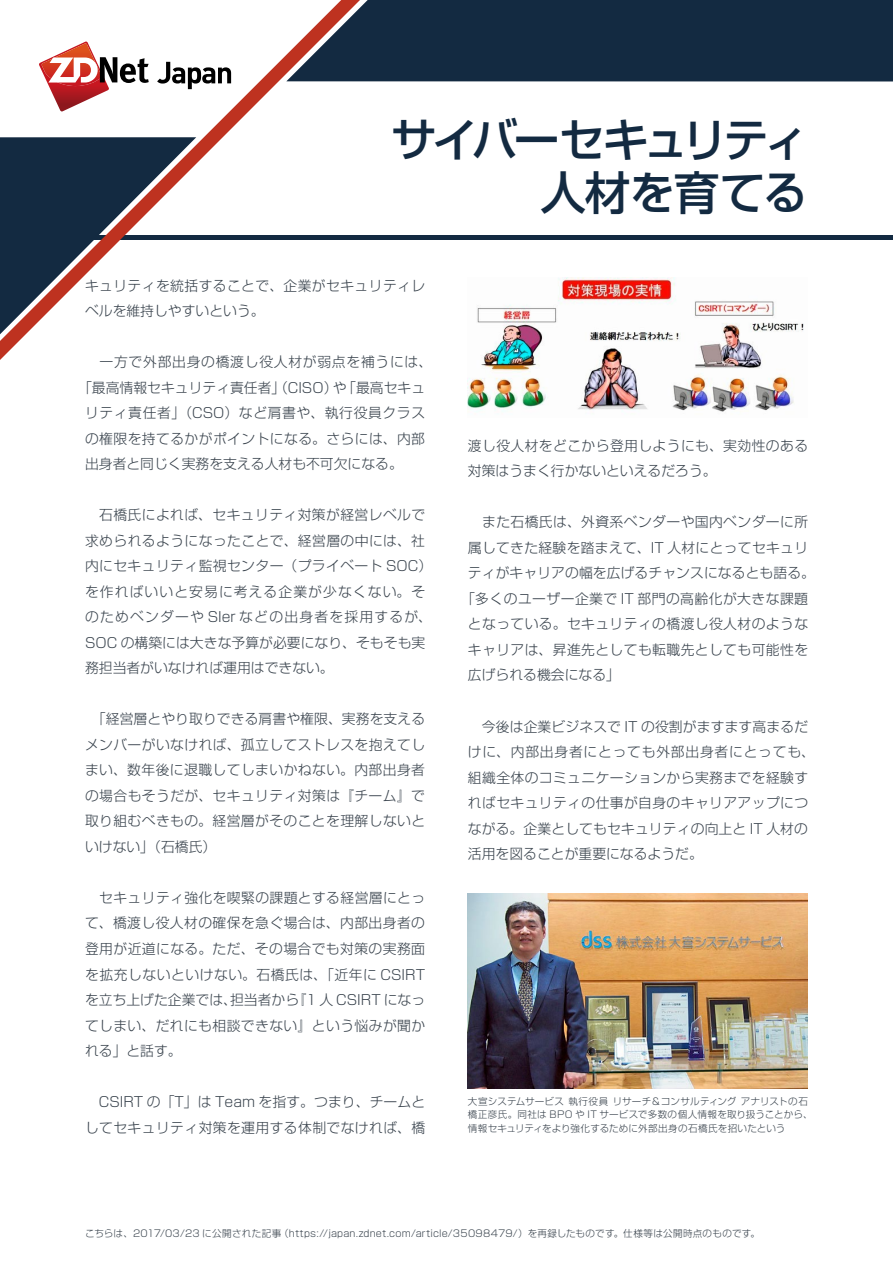
<style>
.page{position:relative;width:893px;height:1263px;background:#fff}
.page>*{position:absolute;margin:0;border:0;box-sizing:border-box;transform-origin:0 0}
.t1{font:500 45.75px/53.1px "Shin Go Pro";letter-spacing:-.075em;color:#132a41;text-align:right}
.t2{font:300 13.8px/25.5px "Shin Go Pro";letter-spacing:.03em;color:#38424c}
.t3{font:300 13.8px/25.5px "Shin Go Pro";letter-spacing:.05em;color:#38424c;text-align:center}
.t4{font:300 13.8px "Shin Go Pro";letter-spacing:.005em;color:#38424c}
.t5{font:300 13.8px "Shin Go Pro";color:#38424c}
.t6{font:300 9.6px/13.8px "Shin Go Pro";letter-spacing:.02em;color:#38424c}
</style>
<div class="page">
<div style="left:85px;top:235px;width:808px;height:5px;background:#132a41"></div>
<div style="left:522px;top:0;width:371px;height:81px;background:#132a41"></div>
<svg style="left:0;top:0;width:522px;height:406px"></svg>
<svg style="left:157px;top:62px;width:74px;height:27px"></svg>
<svg style="left:39px;top:42px;width:110px;height:69px"></svg>
<img style="left:468px;top:278px;width:336px;height:134px">
<img style="left:468px;top:893px;width:340px;height:196px">
<h1 class="t1" style="left:391px;top:108px;width:418px">サイバーセキュリティ人材を育てる</h1>
<p class="t2" style="left:85px;top:271px;width:342px">キュリティを統括することで、企業がセキュリティレベルを維持しやすいという。</p>
<p class="t3" style="left:78px;top:347px;width:356px">　一方で外部出身の橋渡し役人材が弱点を補うには、「最高情報セキュリティ責任者」（CISO）「最高セキュ</p>
<p class="t2" style="left:85px;top:373px;width:342px;text-indent:248px">や<br>リティ責任者」（CSO）など肩書や、執行役員クラスの権限を持てるかがポイントになる。さらには、内部出身者と同じく実務を支える人材も不可欠になる。</p>
<p class="t2" style="left:85px;top:501px;width:349px">　石橋氏によれば、セキュリティ対策が経営レベルで求められるようになったことで、経営層の中には、社内にセキュリティ監視センター（プライベート SOC(を作ればいいと安易に考える企業が少なくない。そのためベンダーや SIer などの出身者を採用するが、<br>SOC の構築には大きな予算が必要になり、そもそも実務担当者がいなければ運用はできない。</p>
<p class="t2" style="left:85px;top:705px;width:342px;text-align:justify">　「経営層とやり取りできる肩書や権限、実務を支えるメンバーがいなければ、孤立してストレスを抱えてしまい、数年後に退職してしまいかねない。内部出身者の場合もそうだが、セキュリティ対策は『チーム』で取り組むべきもの。経営層がそのことを理解しないといけない」（石橋氏(</p>
<p class="t2" style="left:85px;top:883px;width:342px;text-align:right">　セキュリティ強化を喫緊の課題とする経営層にとって、橋渡し役人材の確保を急ぐ場合は、内部出身者の登用が近道になる。ただ、その場合でも対策の実務面を拡充しないといけない。石橋氏は、「近年に CSIRT『1 人 CSIRT になっ</p>
<p class="t2" style="left:468px;top:431px;width:342px">渡し役人材をどこから登用しようにも、実効性のある対策はうまく行かないといえるだろう。</p>
<p class="t2" style="left:468px;top:508px;width:342px">　また石橋氏は、外資系ベンダーや国内ベンダーに所</p>
<p class="t2" style="left:468px;top:533px;width:342px">属してきた経験を踏まえて、IT 人材にとってセキュリ</p>
<p class="t4" style="left:468px;top:562px;width:349px">ティがキャリアの幅を広げるチャンスになるとも語る。</p>
<p class="t2" style="left:461px;top:584px;width:349px">「多くのユーザー企業で IT 部門の高齢化が大きな課題</p>
<p class="t2" style="left:468px;top:610px;width:342px">となっている。セキュリティの橋渡し役人材のような</p>
<p class="t2" style="left:468px;top:635px;width:342px">キャリアは、昇進先としても転職先としても可能性を</p>
<p class="t5" style="left:468px;top:664px;width:154px">広げられる機会になる「</p>
<p class="t2" style="left:468px;top:712px;width:349px">　今後は企業ビジネスで IT の役割がますます高まるだけに、内部出身者にとっても外部出身者にとっても、組織全体のコミュニケーションから実務までを経験すればセキュリティの仕事が自身のキャリアアップにつながる。企業としてもセキュリティの向上と IT 人材の活用を図ることが重要になるようだ。</p>
<p class="t2" style="left:85px;top:985px;width:342px">を立ち上げた企業では、<br>てしまい、だれにも相談できない』という悩みが聞かれる」と話す。</p>
<p class="t2" style="left:85px;top:1087px;width:342px">　CSIRT の「T」は Team を指す。つまり、チームとしてセキュリティ対策を運用する体制でなければ、橋</p>
<p class="t6" style="left:741px;top:1093px;width:69px">アナリストの石</p>
<p class="t2" style="left:230px;top:985px;width:71px">担当者から</p>
<p class="t6" style="left:613px;top:1093px;width:125px">リサーチ＆コンサルティング</p>
<p class="t6" style="left:468px;top:1093px;width:346px">大宣システムサービス<br>橋正彦氏。同社は BPO や IT サービスで多数の個人情報を取り扱うことから、情報セキュリティをより強化するために外部出身の石橋氏を招いたという</p>
<p class="t6" style="left:568px;top:1093px;width:41px">執行役員</p>
<p class="t6" style="left:279px;top:1226px;width:482px">（https://japan.zdnet.com/article/35098479/）を再録したものです。仕様等は公開時点のものです。</p>
<p class="t6" style="left:85px;top:1226px;width:198px">こちらは、2017/03/23 に公開された記事</p>
</div>
